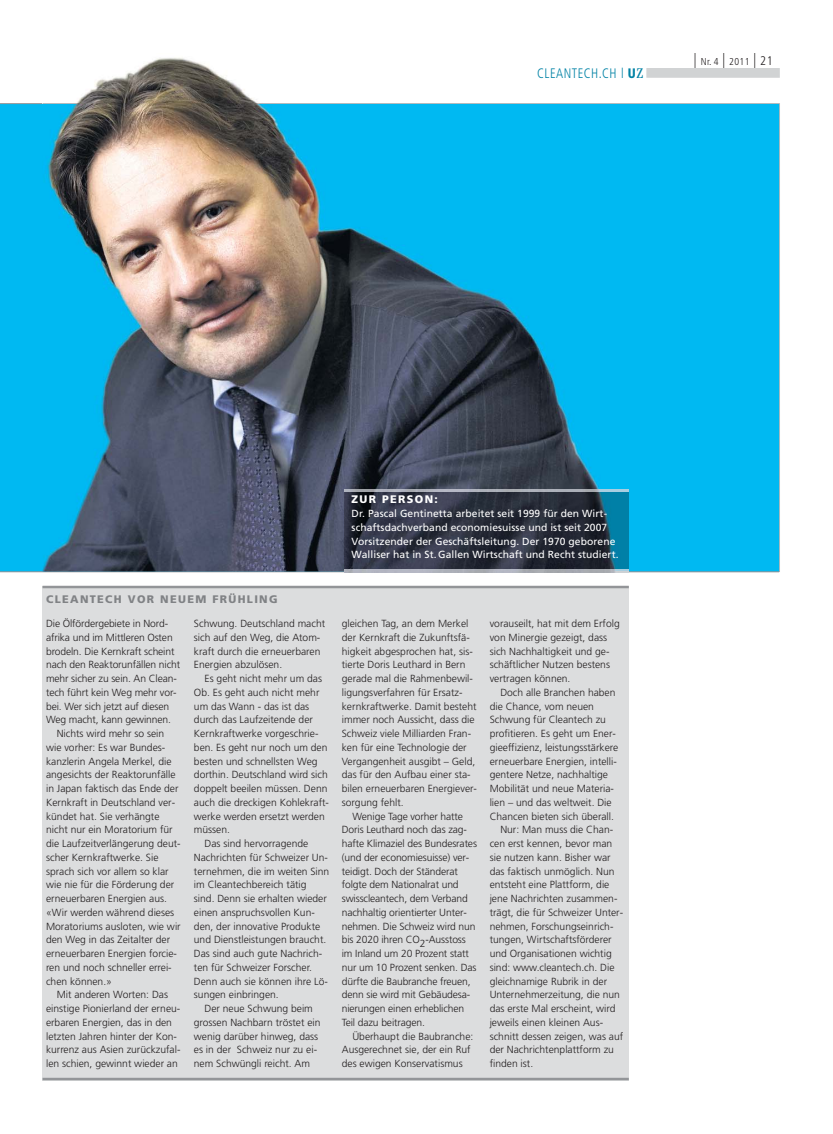
<style>
.page{position:relative;width:833px;height:1134px;background:#fff}
.page>*{position:absolute;margin:0;border:0;box-sizing:border-box;transform-origin:0 0}
.t1{font:300 condensed 13.75px "Frutiger";letter-spacing:.04em;color:#0082a5;scale:.93 1}
.t2{font:900 11px "Frutiger";letter-spacing:.12em;color:#808285}
.t3{font:900 11px "Frutiger";letter-spacing:.12em;color:#fff}
.t4{font:300 10.25px/13.8px "Frutiger";color:#231f20}
.t5{font:10.25px/13.8px "Frutiger";letter-spacing:.005em;color:#fff}
.t6{font:300 condensed 10px "Frutiger";letter-spacing:.04em;color:#231f20}
.s1{font-weight:900}
.s2{font-family:"Emona";font-weight:700}
.s3{font-weight:700;font-stretch:normal;font-size:20px}
.s4{font-size:12.5px}
</style>
<div class="page">
<div style="left:0;top:103px;width:43px;height:469px;background:#00b9f2"></div>
<div style="left:43px;top:586px;width:586px;height:495px;background:#dcddde"></div>
<img style="left:77px;top:58px;width:180px;height:45px">
<img style="left:43px;top:103px;width:737px;height:469px">
<div style="left:646px;top:68px;width:134px;height:10px;background:#d1d3d4"></div>
<hr style="left:43px;top:586px;width:586px;height:2px;background:#939598">
<hr style="left:43px;top:1078px;width:586px;height:2px;background:#939598">
<img style="left:344px;top:489px;width:285px;height:83px">
<img style="left:344px;top:490px;width:285px;height:2px">
<h1 class="t1" style="left:537px;top:67px;width:116px">CLEANTECH.CH l <span class="s1">U</span><span class="s2">Z</span></h1>
<p class="t6" style="left:694px;top:58px;width:80px"><span class="s3">l</span> Nr.4 <span class="s3">l</span> 2011 <span class="s3">l</span> <span class="s4">21</span></p>
<p class="t3" style="left:351px;top:495px;width:88px">ZUR PERSON:</p>
<p class="t5" style="left:351px;top:507px;width:268px">Dr. Pascal Gentinetta arbeitet seit 1999 für den Wirt&shy;schaftsdachverband economiesuisse und ist seit 2007<br>Vorsitzender der Geschäftsleitung. Der 1970 geborene Walliser hat in St. Gallen Wirtschaft und Recht studiert.</p>
<p class="t2" style="left:46px;top:595px;width:233px">CLEANTECH VOR NEUEM FRÜHLING</p>
<p class="t4" style="left:46px;top:617px;width:123px">Die Ölfördergebiete in Nord-</p>
<p class="t4" style="left:46px;top:631px;width:128px">afrika und im Mittleren Osten</p>
<p class="t4" style="left:46px;top:645px;width:130px">brodeln. Die Kernkraft scheint</p>
<p class="t4" style="left:46px;top:659px;width:136px">nach den Reaktorunfällen nicht</p>
<p class="t4" style="left:46px;top:672px;width:132px">mehr sicher zu sein. An Clean-</p>
<p class="t4" style="left:46px;top:686px;width:132px">tech führt kein Weg mehr vor-</p>
<p class="t4" style="left:46px;top:700px;width:125px">bei. Wer sich jetzt auf diesen</p>
<p class="t4" style="left:46px;top:714px;width:126px">Weg macht, kann gewinnen.</p>
<p class="t4" style="left:57px;top:727px;width:109px">Nichts wird mehr so sein</p>
<p class="t4" style="left:46px;top:741px;width:121px">wie vorher: Es war Bundes-</p>
<p class="t4" style="left:46px;top:755px;width:127px">kanzlerin Angela Merkel, die</p>
<p class="t4" style="left:46px;top:769px;width:131px">angesichts der Reaktorunfälle</p>
<p class="t4" style="left:46px;top:782px;width:134px">in Japan faktisch das Ende der</p>
<p class="t4" style="left:46px;top:796px;width:131px">Kernkraft in Deutschland ver-</p>
<p class="t4" style="left:46px;top:810px;width:115px">kündet hat. Sie verhängte</p>
<p class="t4" style="left:46px;top:824px;width:128px">nicht nur ein Moratorium für</p>
<p class="t4" style="left:46px;top:837px;width:136px">die Laufzeitverlängerung deut-</p>
<p class="t4" style="left:46px;top:851px;width:114px">scher Kernkraftwerke. Sie</p>
<p class="t4" style="left:46px;top:865px;width:124px">sprach sich vor allem so klar</p>
<p class="t4" style="left:46px;top:879px;width:130px">wie nie für die Förderung der</p>
<p class="t4" style="left:46px;top:892px;width:122px">erneuerbaren Energien aus.</p>
<p class="t4" style="left:46px;top:906px;width:130px">«Wir werden während dieses</p>
<p class="t4" style="left:46px;top:920px;width:136px">Moratoriums ausloten, wie wir</p>
<p class="t4" style="left:46px;top:934px;width:126px">den Weg in das Zeitalter der</p>
<p class="t4" style="left:46px;top:947px;width:132px">erneuerbaren Energien forcie-</p>
<p class="t4" style="left:46px;top:961px;width:127px">ren und noch schneller errei-</p>
<p class="t4" style="left:46px;top:975px;width:67px">chen können.»</p>
<p class="t4" style="left:57px;top:989px;width:113px">Mit anderen Worten: Das</p>
<p class="t4" style="left:46px;top:1002px;width:136px">einstige Pionierland der erneu-</p>
<p class="t4" style="left:46px;top:1016px;width:127px">erbaren Energien, das in den</p>
<p class="t4" style="left:46px;top:1030px;width:132px">letzten Jahren hinter der Kon-</p>
<p class="t4" style="left:46px;top:1044px;width:136px">kurrenz aus Asien zurückzufal-</p>
<p class="t4" style="left:46px;top:1057px;width:133px">len schien, gewinnt wieder an</p>
<p class="t4" style="left:194px;top:617px;width:133px">Schwung. Deutschland macht sich auf den Weg, die Atom&shy;kraft durch die erneuerbaren<br>Energien abzulösen.</p>
<p class="t4" style="left:205px;top:672px;width:119px">Es geht nicht mehr um das</p>
<p class="t4" style="left:194px;top:686px;width:127px">Ob. Es geht auch nicht mehr</p>
<p class="t4" style="left:194px;top:700px;width:117px">um das Wann - das ist das</p>
<p class="t4" style="left:194px;top:714px;width:120px">durch das Laufzeitende der</p>
<p class="t4" style="left:194px;top:727px;width:126px">Kernkraftwerke vorgeschrie-</p>
<p class="t4" style="left:194px;top:741px;width:135px">ben. Es geht nur noch um den</p>
<p class="t4" style="left:194px;top:755px;width:125px">besten und schnellsten Weg</p>
<p class="t4" style="left:194px;top:769px;width:135px">dorthin. Deutschland wird sich</p>
<p class="t4" style="left:194px;top:782px;width:135px">doppelt beeilen müssen. Denn</p>
<p class="t4" style="left:194px;top:796px;width:136px">auch die dreckigen Kohlekraft-</p>
<p class="t4" style="left:194px;top:810px;width:132px">werke werden ersetzt werden</p>
<p class="t4" style="left:194px;top:824px;width:38px">müssen.</p>
<p class="t4" style="left:204px;top:837px;width:105px">Das sind hervorragende</p>
<p class="t4" style="left:194px;top:851px;width:136px">Nachrichten für Schweizer Un-</p>
<p class="t4" style="left:194px;top:865px;width:137px">ternehmen, die im weiten Sinn</p>
<p class="t4" style="left:194px;top:879px;width:114px">im Cleantechbereich tätig</p>
<p class="t4" style="left:194px;top:892px;width:134px">sind. Denn sie erhalten wieder</p>
<p class="t4" style="left:194px;top:906px;width:122px">einen anspruchsvollen Kun-</p>
<p class="t4" style="left:194px;top:920px;width:128px">den, der innovative Produkte</p>
<p class="t4" style="left:194px;top:934px;width:134px">und Dienstleistungen braucht.</p>
<p class="t4" style="left:194px;top:947px;width:130px">Das sind auch gute Nachrich-</p>
<p class="t4" style="left:194px;top:961px;width:120px">ten für Schweizer Forscher.</p>
<p class="t4" style="left:194px;top:975px;width:135px">Denn auch sie können ihre Lö-</p>
<p class="t4" style="left:194px;top:989px;width:86px">sungen einbringen.</p>
<p class="t4" style="left:204px;top:1002px;width:110px">Der neue Schwung beim</p>
<p class="t4" style="left:194px;top:1016px;width:128px">grossen Nachbarn tröstet ein</p>
<p class="t4" style="left:194px;top:1030px;width:126px">wenig darüber hinweg, dass</p>
<p class="t4" style="left:194px;top:1044px;width:125px">es in der Schweiz nur zu ei-</p>
<p class="t4" style="left:194px;top:1057px;width:118px">nem Schwüngli reicht. Am</p>
<p class="t4" style="left:342px;top:617px;width:137px">gleichen Tag, an dem Merkel der Kernkraft die Zukunftsfä&shy;higkeit abgesprochen hat, sis&shy;tierte Doris Leuthard in Bern gerade mal die Rahmenbewil&shy;ligungsverfahren für Ersatz&shy;kernkraftwerke. Damit besteht immer noch Aussicht, dass die<br>Schweiz viele Milliarden Fran&shy;ken für eine Technologie der<br>Vergangenheit ausgibt – Geld, das für den Aufbau einer sta&shy;bilen erneuerbaren Energiever&shy;sorgung fehlt.</p>
<p class="t4" style="left:342px;top:810px;width:137px;text-indent:11px">Wenige Tage vorher hatte<br>Doris Leuthard noch das zag&shy;hafte Klimaziel des Bundesrates (und der economiesuisse) ver&shy;teidigt. Doch der Ständerat folgte dem Nationalrat und swisscleantech, dem Verband nachhaltig orientierter Unter&shy;nehmen. Die Schweiz wird nun bis 2020 ihren CO2-Ausstoss im Inland um 20 Prozent statt nur um 10 Prozent senken. Das dürfte die Baubranche freuen, denn sie wird mit Gebäudesa&shy;nierungen einen erheblichen<br>Teil dazu beitragen.</p>
<p class="t4" style="left:342px;top:1030px;width:133px;text-indent:11px">Überhaupt die Baubranche:<br>Ausgerechnet sie, der ein Ruf des ewigen Konservatismus</p>
<p class="t4" style="left:490px;top:617px;width:132px">vorauseilt, hat mit dem Erfolg von Minergie gezeigt, dass sich Nachhaltigkeit und ge&shy;schäftlicher Nutzen bestens vertragen können.</p>
<p class="t4" style="left:500px;top:686px;width:117px">Doch alle Branchen haben</p>
<p class="t4" style="left:490px;top:700px;width:106px">die Chance, vom neuen</p>
<p class="t4" style="left:490px;top:714px;width:118px">Schwung für Cleantech zu</p>
<p class="t4" style="left:490px;top:727px;width:128px">profitieren. Es geht um Ener-</p>
<p class="t4" style="left:490px;top:741px;width:130px">gieeffizienz, leistungsstärkere</p>
<p class="t4" style="left:490px;top:755px;width:129px">erneuerbare Energien, intelli-</p>
<p class="t4" style="left:490px;top:769px;width:120px">gentere Netze, nachhaltige</p>
<p class="t4" style="left:490px;top:782px;width:126px">Mobilität und neue Materia-</p>
<p class="t4" style="left:490px;top:796px;width:124px">lien – und das weltweit. Die</p>
<p class="t4" style="left:490px;top:810px;width:126px">Chancen bieten sich überall.</p>
<p class="t4" style="left:500px;top:824px;width:114px">Nur: Man muss die Chan-</p>
<p class="t4" style="left:490px;top:837px;width:124px">cen erst kennen, bevor man</p>
<p class="t4" style="left:490px;top:851px;width:122px">sie nutzen kann. Bisher war</p>
<p class="t4" style="left:490px;top:865px;width:126px">das faktisch unmöglich. Nun</p>
<p class="t4" style="left:490px;top:879px;width:121px">entsteht eine Plattform, die</p>
<p class="t4" style="left:490px;top:892px;width:129px">jene Nachrichten zusammen-</p>
<p class="t4" style="left:490px;top:906px;width:135px">trägt, die für Schweizer Unter-</p>
<p class="t4" style="left:490px;top:920px;width:125px">nehmen, Forschungseinrich-</p>
<p class="t4" style="left:490px;top:934px;width:123px">tungen, Wirtschaftsförderer</p>
<p class="t4" style="left:490px;top:947px;width:124px">und Organisationen wichtig</p>
<p class="t4" style="left:490px;top:961px;width:126px">sind: www.cleantech.ch. Die</p>
<p class="t4" style="left:490px;top:975px;width:119px">gleichnamige Rubrik in der</p>
<p class="t4" style="left:490px;top:989px;width:132px">Unternehmerzeitung, die nun</p>
<p class="t4" style="left:490px;top:1002px;width:127px">das erste Mal erscheint, wird</p>
<p class="t4" style="left:490px;top:1016px;width:115px">jeweils einen kleinen Aus-</p>
<p class="t4" style="left:490px;top:1030px;width:135px">schnitt dessen zeigen, was auf</p>
<p class="t4" style="left:490px;top:1044px;width:126px">der Nachrichtenplattform zu</p>
<p class="t4" style="left:490px;top:1057px;width:45px">finden ist.</p>
</div>
